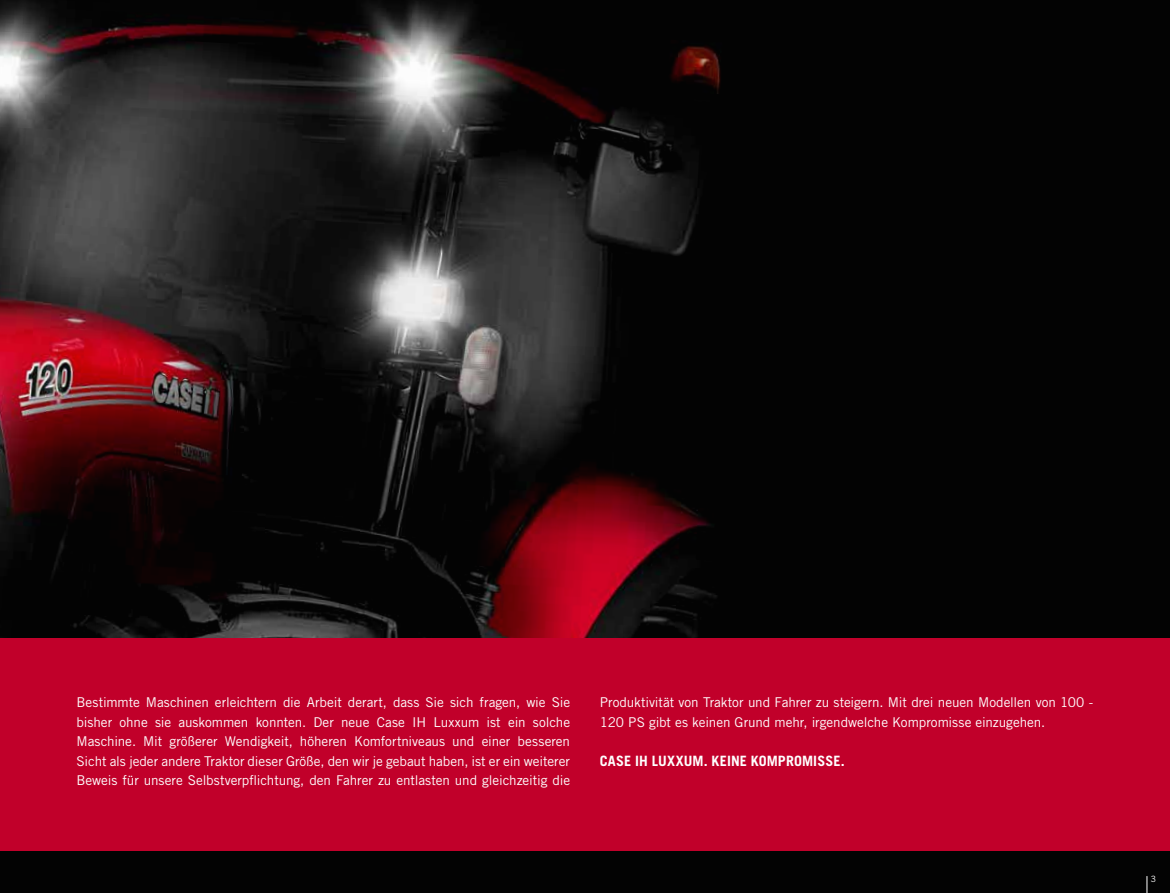
<style>
.page{position:relative;width:1170px;height:893px;background:#fff}
.page>*{position:absolute;margin:0;border:0;box-sizing:border-box;transform-origin:0 0}
.t1{font:700 14.25px "Trade Gothic LT Pro";letter-spacing:.005em;color:#fff}
.t2{font:13.5px/19.5px "Trade Gothic LT Pro";letter-spacing:-.005em;color:#fff;text-align:justify}
.t3{font:8.7px "Trade Gothic LT Pro";color:#fff}
</style>
<div class="page">
<img style="left:0;top:0;width:1169px;height:893px">
<div style="left:0;top:638px;width:1169px;height:212px;background:#c1002a"></div>
<svg style="left:1146px;top:876px;width:1px;height:17px"></svg>
<p class="t2" style="left:77px;top:693px;width:495px">Bestimmte Maschinen erleichtern die Arbeit derart, dass Sie sich fragen, wie Sie bisher ohne sie auskommen konnten. Der neue Case IH Luxxum ist ein solche Maschine. Mit größerer Wendigkeit, höheren Komfortniveaus und einer besseren Sicht als jeder andere Traktor dieser Größe, den wir je gebaut haben, ist er ein weiterer Beweis für unsere Selbstverpflichtung, den Fahrer zu entlasten und gleichzeitig die</p>
<p class="t2" style="left:600px;top:693px;width:495px">Produktivität von Traktor und Fahrer zu steigern. Mit drei neuen Modellen von 100 -<br>120 PS gibt es keinen Grund mehr, irgendwelche Kompromisse einzugehen.</p>
<p class="t1" style="left:600px;top:752px;width:246px">CASE IH LUXXUM. KEINE KOMPROMISSE.</p>
<p class="t3" style="left:1150px;top:874px;width:7px">3</p>
</div>
